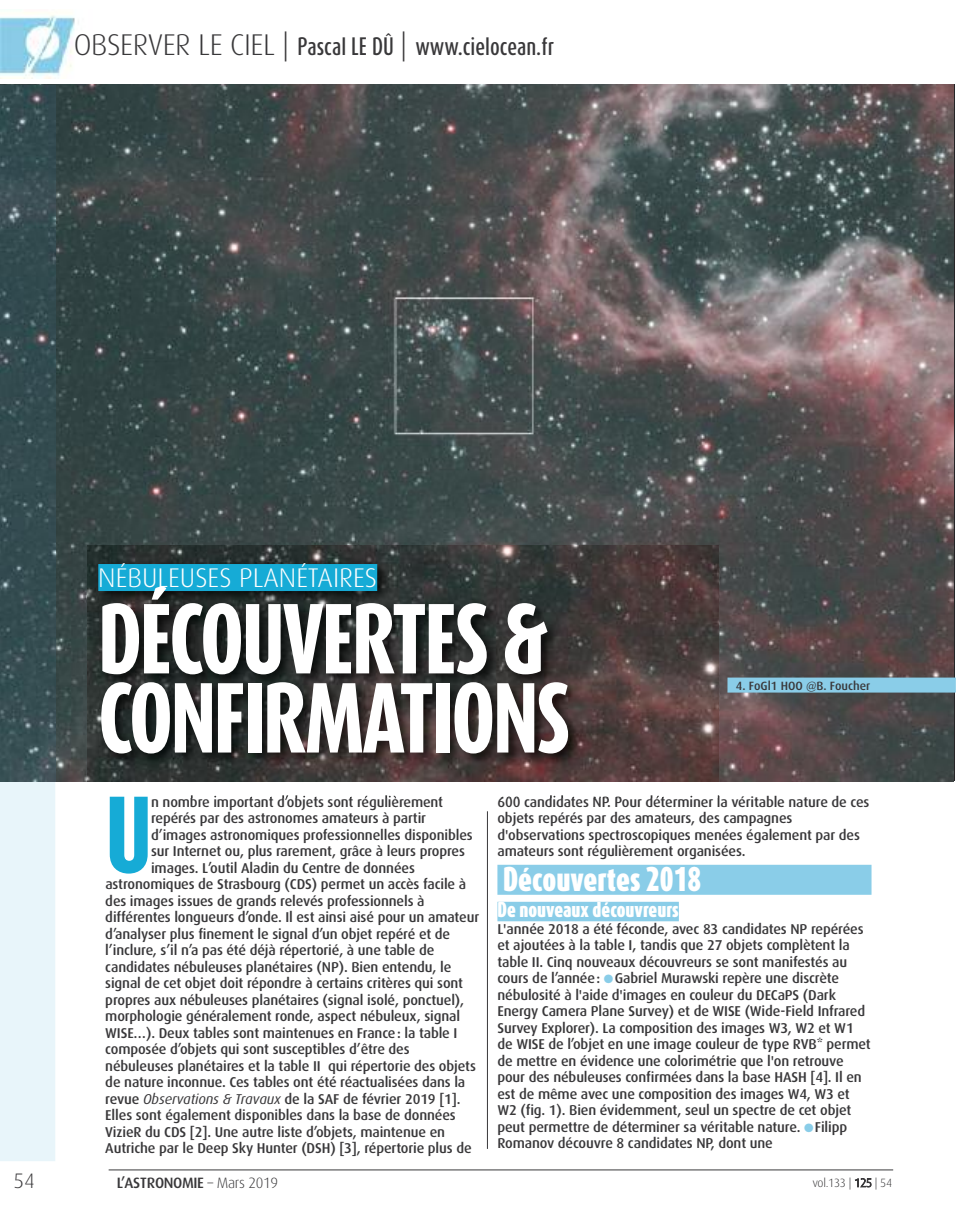
<style>
.page{position:relative;width:957px;height:1225px;background:#fff}
.page>*{position:absolute;margin:0;border:0;box-sizing:border-box;transform-origin:0 0}
.t1{font:800 90.3px "Dax Compact";color:#16abd6}
.t2{font:800 82.5px/79.1px "Dax Compact";letter-spacing:-.025em;color:#fff}
.t3{font:900 28.5px "Dax Compact";color:#fff}
.t4{font:300 27px "Dax";color:#fff}
.t5{font:500 21px "Dax Compact";color:#39383a}
.t6{font:300 21px "Dax";color:#39383a}
.t7{font:900 18px "Dax Compact";color:#fff}
.t8{font:500 15px "Dax";letter-spacing:-.025em;color:#39383a}
.t9{font:500 14.25px/16.5px "Dax";letter-spacing:-.01em;color:#39383a}
.t10{font:500 12px "Dax";color:#39383a}
.t11{font:300 12px "Dax";letter-spacing:-.025em;color:#39383a}
.s1{font-family:"Dax";font-weight:300;font-size:30px}
.s2{font-weight:400;font-style:italic}
.s3{color:#8acde8}
.s4{font-weight:300}
</style>
<div class="page">
<img style="left:55px;top:85px;width:898px;height:696px">
<div style="left:0;top:781px;width:55px;height:380px;background:#e8f5fa"></div>
<img style="left:0;top:85px;width:55px;height:696px">
<img style="left:0;top:12px;width:75px;height:67px">
<div style="left:497px;top:864px;width:374px;height:30px;background:#8acde8"></div>
<div style="left:497px;top:901px;width:182px;height:20px;background:#8acde8"></div>
<hr style="left:109px;top:1169px;width:784px;height:1px;background:#39383a">
<img style="left:87px;top:545px;width:632px;height:252px">
<img style="left:188px;top:795px;width:96px;height:2px">
<img style="left:500px;top:795px;width:101px;height:2px">
<div style="left:98px;top:564px;width:279px;height:27px;background:#16abd6"></div>
<hr style="left:487px;top:811px;width:1px;height:338px;background:#39383a">
<div style="left:727px;top:677px;width:229px;height:15px;background:#8acde8"></div>
<h3 class="t5" style="left:74px;top:37px;width:482px"><span class="s1">OBSERVER LE CIEL |</span> Pascal LE DÛ <span class="s1">|</span> www.cielocean.fr</h3>
<h3 class="t4" style="left:98px;top:568px;width:280px">NÉBULEUSES PLANÉTAIRES</h3>
<h2 class="t2" style="left:98px;top:606px;width:474px">DÉCOUVERTES &amp;<br>CONFIRMATIONS</h2>
<p class="t10" style="left:736px;top:680px;width:136px">4. FoGl1 HOO @B. Foucher</p>
<h1 class="t1" style="left:105px;top:796px;width:48px">U</h1>
<p class="t9" style="left:151px;top:794px;width:294px">n nombre important d’objets sont régulièrement</p>
<p class="t9" style="left:151px;top:810px;width:276px">repérés par des astronomes amateurs à partir</p>
<p class="t9" style="left:151px;top:827px;width:323px">d’images astronomiques professionnelles disponibles</p>
<p class="t9" style="left:151px;top:843px;width:315px">sur Internet ou, plus rarement, grâce à leurs propres</p>
<p class="t9" style="left:151px;top:860px;width:265px">images. L’outil Aladin du Centre de données</p>
<p class="t9" style="left:105px;top:876px;width:362px">astronomiques de Strasbourg (CDS) permet un accès facile à</p>
<p class="t9" style="left:105px;top:893px;width:321px">des images issues de grands relevés professionnels à</p>
<p class="t9" style="left:105px;top:909px;width:375px">différentes longueurs d’onde. Il est ainsi aisé pour un amateur</p>
<p class="t9" style="left:105px;top:926px;width:346px">d’analyser plus finement le signal d’un objet repéré et de</p>
<p class="t9" style="left:105px;top:942px;width:331px">l’inclure, s’il n’a pas été déjà répertorié, à une table de</p>
<p class="t9" style="left:105px;top:959px;width:347px">candidates nébuleuses planétaires (NP). Bien entendu, le</p>
<p class="t9" style="left:105px;top:975px;width:359px">signal de cet objet doit répondre à certains critères qui sont</p>
<p class="t9" style="left:105px;top:992px;width:360px">propres aux nébuleuses planétaires (signal isolé, ponctuel),</p>
<p class="t9" style="left:105px;top:1008px;width:356px">morphologie généralement ronde, aspect nébuleux, signal</p>
<p class="t9" style="left:105px;top:1025px;width:354px">WISE…). Deux tables sont maintenues en France: la table I</p>
<p class="t9" style="left:105px;top:1041px;width:306px">composée d’objets qui sont susceptibles d’être des</p>
<p class="t9" style="left:105px;top:1058px;width:372px">nébuleuses planétaires et la table II qui répertorie des objets</p>
<p class="t9" style="left:105px;top:1074px;width:361px">de nature inconnue. Ces tables ont été réactualisées dans la</p>
<p class="t9" style="left:105px;top:1091px;width:357px">revue <span class="s2">Observations &amp; Travaux</span> de la SAF de février 2019 [1].</p>
<p class="t9" style="left:105px;top:1107px;width:352px">Elles sont également disponibles dans la base de données</p>
<p class="t9" style="left:105px;top:1124px;width:341px">VizieR du CDS [2]. Une autre liste d’objets, maintenue en</p>
<p class="t9" style="left:105px;top:1140px;width:368px">Autriche par le Deep Sky Hunter (DSH) [3], répertorie plus de</p>
<p class="t9" style="left:497px;top:794px;width:373px">600 candidates NP. Pour déterminer la véritable nature de ces objets repérés par des amateurs, des campagnes d'observations spectroscopiques menées également par des amateurs sont régulièrement organisées.</p>
<h3 class="t3" style="left:503px;top:866px;width:200px">Découvertes 2018</h3>
<p class="t7" style="left:497px;top:902px;width:183px">De nouveaux découvreurs</p>
<p class="t9" style="left:497px;top:921px;width:375px">L'année 2018 a été féconde, avec 83 candidates NP repérées et ajoutées à la table I, tandis que 27 objets complètent la table II. Cinq nouveaux découvreurs se sont manifestés au cours de l’année: <span class="s3">●</span>Gabriel Murawski repère une discrète nébulosité à l'aide d'images en couleur du DECaPS (Dark Energy Camera Plane Survey) et de WISE (Wide-Field Infrared Survey Explorer). La composition des images W3, W2 et W1 de WISE de l’objet en une image couleur de type RVB* permet de mettre en évidence une colorimétrie que l'on retrouve pour des nébuleuses confirmées dans la base HASH [4]. Il en est de même avec une composition des images W4, W3 et W2 (fig. 1). Bien évidemment, seul un spectre de cet objet peut permettre de déterminer sa véritable nature. <span class="s3">●</span>Filipp Romanov découvre 8 candidates NP, dont une</p>
<h3 class="t6" style="left:14px;top:1173px;width:23px">54</h3>
<p class="t8" style="left:117px;top:1176px;width:163px">L’ASTRONOMIE <span class="s4">– MARS 2019</span></p>
<p class="t11" style="left:812px;top:1179px;width:81px">VOL.133 | 125 | 54</p>
</div>
